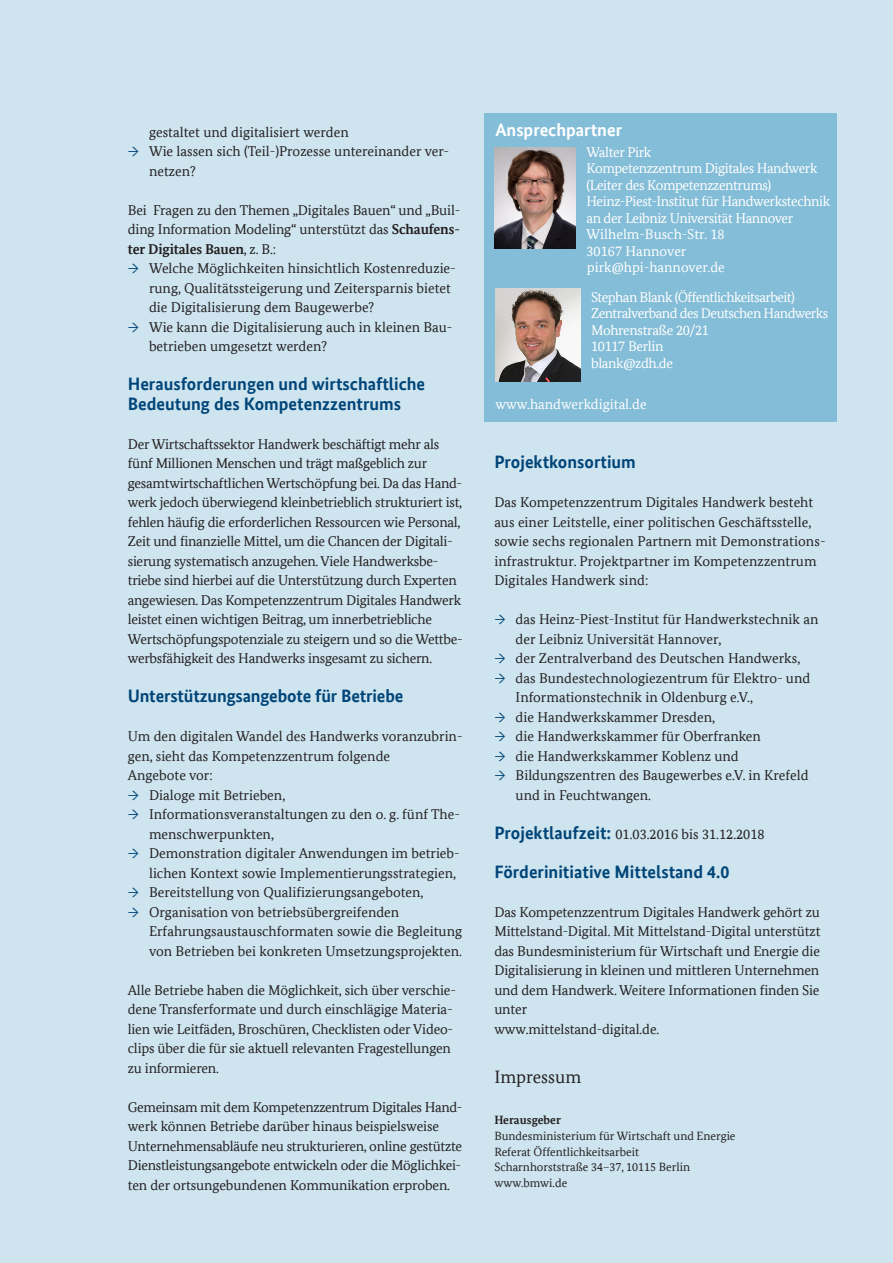
<style>
.page{position:relative;width:893px;height:1263px;background:#cee4ef}
.page>*{position:absolute;margin:0;border:0;box-sizing:border-box;transform-origin:0 0}
.t1{font:700 18px/19.5px "Bundes Sans Office";color:#004578}
.t2{font:700 18px "Bundes Sans Office";color:#fff}
.t3{font:18px "Bundes Serif Office";color:#231f20}
.LI_Pfeil{font:14.25px/19.5px "Bundes Serif Office";letter-spacing:-.01em;color:#231f20}
.t4{font:14.25px/16.5px "Bundes Serif Office";letter-spacing:-.03em;color:#fff}
.t5{font:14.25px "Bundes Serif Office";color:#fff}
.t6{font:700 14.25px "Bundes Serif Office";letter-spacing:-.01em;color:#231f20}
.P_-_impressum{font:12px "Bundes Serif Office";color:#231f20}
.P_-_impressum-2{font:700 12px "Bundes Serif Office";color:#231f20}
.s1{color:#004578}
.s2{font-weight:700}
.s3{font-weight:400}
.s4{font-family:"Bundes Sans Office";font-weight:700;font-size:18px;color:#004578}
</style>
<div class="page">
<div style="left:485px;top:114px;width:352px;height:308px;background:#84bdd7"></div>
<img style="left:494px;top:147px;width:82px;height:102px">
<img style="left:495px;top:288px;width:85px;height:94px">
<p class="LI_Pfeil" style="left:149px;top:122px;width:201px">gestaltet und digitalisiert werden</p>
<p class="LI_Pfeil" style="left:149px;top:141px;width:301px;text-indent:-21px"><span class="s1">→</span> Wie lassen sich (Teil-)Prozesse untereinander ver&shy;netzen?</p>
<p class="LI_Pfeil" style="left:128px;top:200px;width:334px">Bei Fragen zu den Themen „Digitales Bauen“ und „Buil&shy;ding Information Modeling“ unterstützt das <span class="s2">Schaufens-</span></p>
<p class="t6" style="left:128px;top:240px;width:150px">ter Digitales Bauen<span class="s3">, z. B.:</span></p>
<p class="LI_Pfeil" style="left:149px;top:258px;width:308px;text-indent:-21px"><span class="s1">→</span> Welche Möglichkeiten hinsichtlich Kostenreduzie&shy;rung, Qualitätssteigerung und Zeitersparnis bietet die Digitalisierung dem Baugewerbe?</p>
<p class="LI_Pfeil" style="left:149px;top:317px;width:305px;text-indent:-21px"><span class="s1">→</span> Wie kann die Digitalisierung auch in kleinen Bau&shy;betrieben umgesetzt werden?</p>
<p class="t1" style="left:128px;top:374px;width:299px">Herausforderungen und wirtschaftliche<br>Bedeutung des Kompetenzzentrums</p>
<p class="LI_Pfeil" style="left:128px;top:434px;width:336px">Der Wirtschaftssektor Handwerk beschäftigt mehr als fünf Millionen Menschen und trägt maßgeblich zur gesamtwirtschaftlichen Wertschöpfung bei. Da das Hand&shy;werk jedoch überwiegend kleinbetrieblich strukturiert ist, fehlen häufig die erforderlichen Ressourcen wie Personal, Zeit und finanzielle Mittel, um die Chancen der Digitali&shy;sierung systematisch anzugehen. Viele Handwerksbe&shy;triebe sind hierbei auf die Unterstützung durch Experten angewiesen. Das Kompetenzzentrum Digitales Handwerk leistet einen wichtigen Beitrag, um innerbetriebliche Wertschöpfungspotenziale zu steigern und so die Wettbe&shy;werbsfähigkeit des Handwerks insgesamt zu sichern.</p>
<p class="t1" style="left:128px;top:686px;width:277px">Unterstützungsangebote für Betriebe</p>
<p class="LI_Pfeil" style="left:128px;top:726px;width:336px">Um den digitalen Wandel des Handwerks voranzubrin&shy;gen, sieht das Kompetenzzentrum folgende<br>Angebote vor:</p>
<p class="LI_Pfeil" style="left:128px;top:785px;width:159px"><span class="s1">→</span> Dialoge mit Betrieben,</p>
<p class="LI_Pfeil" style="left:149px;top:804px;width:312px;text-indent:-21px"><span class="s1">→</span> Informationsveranstaltungen zu den o. g. fünf The&shy;menschwerpunkten,</p>
<p class="LI_Pfeil" style="left:128px;top:843px;width:333px;text-align:right"><span class="s1">→</span> Demonstration digitaler Anwendungen im betrieb&shy;lichen Kontext sowie Implementierungsstrategien,</p>
<p class="LI_Pfeil" style="left:128px;top:882px;width:297px"><span class="s1">→</span> Bereitstellung von Qualifizierungsangeboten,</p>
<p class="LI_Pfeil" style="left:149px;top:902px;width:315px;text-indent:-21px"><span class="s1">→</span> Organisation von betriebsübergreifenden<br>Erfahrungsaustauschformaten sowie die Begleitung von Betrieben bei konkreten Umsetzungsprojekten.</p>
<p class="LI_Pfeil" style="left:128px;top:980px;width:330px">Alle Betriebe haben die Möglichkeit, sich über verschie&shy;dene Transferformate und durch einschlägige Materia&shy;lien wie Leitfäden, Broschüren, Checklisten oder Video&shy;clips über die für sie aktuell relevanten Fragestellungen zu informieren.</p>
<p class="LI_Pfeil" style="left:128px;top:1097px;width:336px">Gemeinsam mit dem Kompetenzzentrum Digitales Hand&shy;werk können Betriebe darüber hinaus beispielsweise Unternehmensabläufe neu strukturieren, online gestützte Dienstleistungsangebote entwickeln oder die Möglichkei&shy;ten der ortsungebundenen Kommunikation erproben.</p>
<h2 class="t2" style="left:495px;top:120px;width:128px">Ansprechpartner</h2>
<p class="t4" style="left:586px;top:144px;width:245px">Walter Pirk<br>Kompetenzzentrum Digitales Handwerk (Leiter des Kompetenzzentrums)<br>Heinz-Piest-Institut für Handwerkstechnik an der Leibniz Universität Hannover</p>
<p class="t5" style="left:586px;top:226px;width:140px">Wilhelm-Busch-Str. 18</p>
<p class="t5" style="left:586px;top:243px;width:101px">30167 Hannover</p>
<p class="t5" style="left:587px;top:259px;width:140px">pirk@hpi-hannover.de</p>
<p class="t4" style="left:591px;top:288px;width:205px">Stephan Blank (Öffentlichkeitsarbeit)</p>
<p class="t4" style="left:591px;top:305px;width:239px">Zentralverband des Deutschen Handwerks</p>
<p class="t4" style="left:591px;top:321px;width:119px">Mohrenstraße 20/21</p>
<p class="t4" style="left:591px;top:338px;width:74px">10117 Berlin</p>
<p class="t4" style="left:591px;top:354px;width:83px">blank@zdh.de</p>
<p class="t5" style="left:495px;top:395px;width:153px">www.handwerkdigital.de</p>
<h2 class="t1" style="left:494px;top:452px;width:143px">Projektkonsortium</h2>
<p class="LI_Pfeil" style="left:494px;top:492px;width:333px">Das Kompetenzzentrum Digitales Handwerk besteht aus einer Leitstelle, einer politischen Geschäftsstelle, sowie sechs regionalen Partnern mit Demonstrations&shy;infrastruktur. Projektpartner im Kompetenzzentrum Digitales Handwerk sind:</p>
<p class="LI_Pfeil" style="left:516px;top:609px;width:304px;text-indent:-21px"><span class="s1">→</span> das Heinz-Piest-Institut für Handwerkstechnik an der Leibniz Universität Hannover,</p>
<p class="LI_Pfeil" style="left:494px;top:648px;width:307px"><span class="s1">→</span> der Zentralverband des Deutschen Handwerks,</p>
<p class="LI_Pfeil" style="left:516px;top:668px;width:296px;text-indent:-21px"><span class="s1">→</span> das Bundestechnologiezentrum für Elektro- und<br>Informationstechnik in Oldenburg e.V.,</p>
<p class="LI_Pfeil" style="left:494px;top:707px;width:222px"><span class="s1">→</span> die Handwerkskammer Dresden,</p>
<p class="LI_Pfeil" style="left:494px;top:726px;width:268px"><span class="s1">→</span> die Handwerkskammer für Oberfranken</p>
<p class="LI_Pfeil" style="left:494px;top:746px;width:246px"><span class="s1">→</span> die Handwerkskammer Koblenz und</p>
<p class="LI_Pfeil" style="left:516px;top:765px;width:294px;text-indent:-21px"><span class="s1">→</span> Bildungszentren des Baugewerbes e.V. in Krefeld und in Feuchtwangen.</p>
<h2 class="LI_Pfeil" style="left:494px;top:824px;width:272px"><span class="s4">Projektlaufzeit:</span> 01.03.2016 bis 31.12.2018</h2>
<p class="t1" style="left:494px;top:862px;width:237px">Förderinitiative Mittelstand 4.0</p>
<p class="LI_Pfeil" style="left:494px;top:902px;width:328px">Das Kompetenzzentrum Digitales Handwerk gehört zu Mittelstand-Digital. Mit Mittelstand-Digital unterstützt das Bundesministerium für Wirtschaft und Energie die Digitalisierung in kleinen und mittleren Unternehmen und dem Handwerk. Weitere Informationen finden Sie unter<br>www.mittelstand-digital.de.</p>
<p class="t3" style="left:494px;top:1066px;width:88px">Impressum</p>
<p class="P_-_impressum-2" style="left:494px;top:1113px;width:68px">Herausgeber</p>
<p class="P_-_impressum" style="left:494px;top:1129px;width:243px">Bundesministerium für Wirtschaft und Energie</p>
<p class="P_-_impressum" style="left:494px;top:1144px;width:146px">Referat Öffentlichkeitsarbeit</p>
<p class="P_-_impressum" style="left:494px;top:1160px;width:197px">Scharnhorststraße 34–37, 10115 Berlin</p>
<p class="P_-_impressum" style="left:494px;top:1176px;width:74px">www.bmwi.de</p>
</div>
